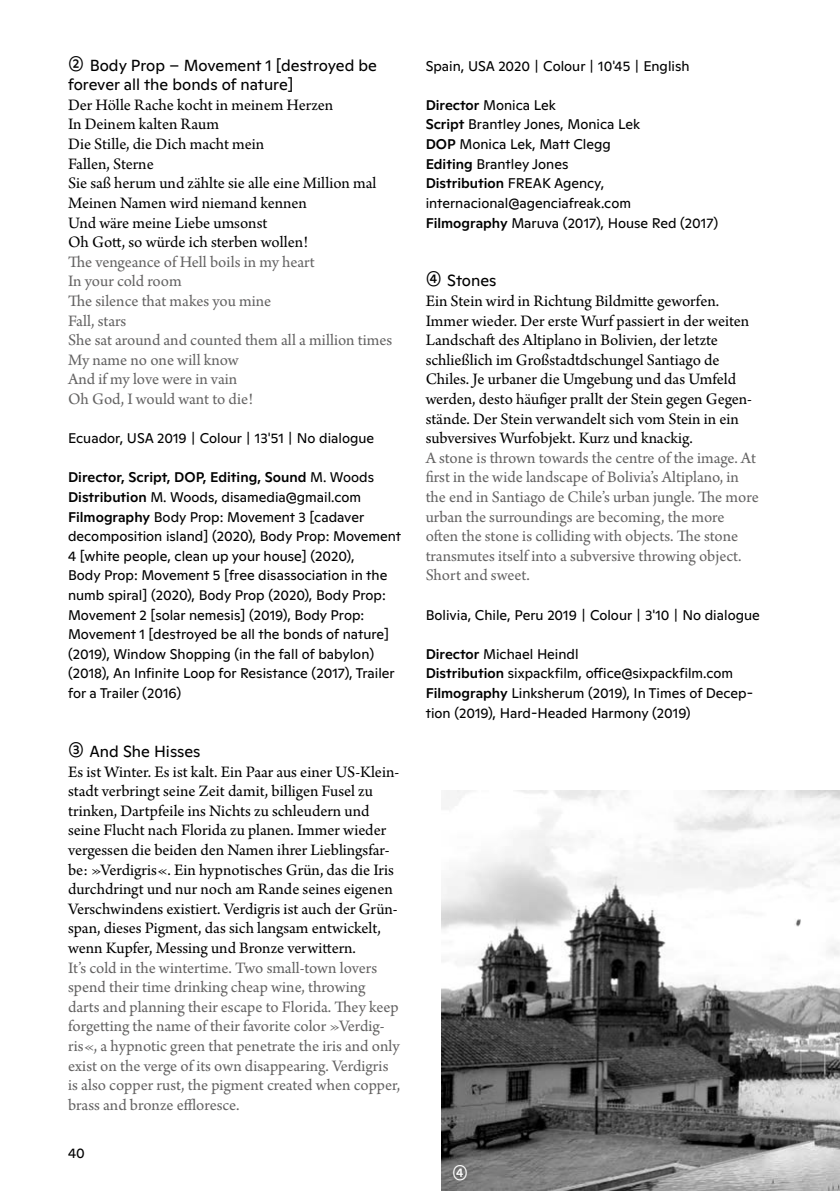
<style>
.page{position:relative;width:840px;height:1191px;background:#fff}
.page>*{position:absolute;margin:0;border:0;box-sizing:border-box;transform-origin:0 0}
.t1{font:22px "Ginto Normal";color:#fff}
.t2{font:16.8px/19.6px "Arno Pro";color:#000}
.t3{font:16.8px/19.6px "Arno Pro";color:#646363}
.t4{font:16px/19.2px "Ginto Normal";color:#000}
.t5{font:14px/19.6px "Ginto Normal";color:#000}
.s1{font-size:22px}
.s2{font-weight:500}
</style>
<div class="page">
<img style="left:441px;top:790px;width:398px;height:401px">
<p class="t4" style="left:68px;top:54px;width:310px"><span class="s1">②</span> Body Prop – Movement 1 [destroyed be forever all the bonds of nature]</p>
<p class="t2" style="left:68px;top:96px;width:310px">Der Hölle Rache kocht in meinem Herzen<br>In Deinem kalten Raum<br>Die Stille, die Dich macht mein<br>Fallen, Sterne<br>Sie saß herum und zählte sie alle eine Million mal<br>Meinen Namen wird niemand kennen<br>Und wäre meine Liebe umsonst<br>Oh Gott, so würde ich sterben wollen!</p>
<p class="t3" style="left:68px;top:253px;width:325px">The vengeance of Hell boils in my heart<br>In your cold room<br>The silence that makes you mine<br>Fall, stars<br>She sat around and counted them all a million times<br>My name no one will know<br>And if my love were in vain<br>Oh God, I would want to die!</p>
<p class="t5" style="left:68px;top:427px;width:307px">Ecuador, USA 2019 | Colour | 13'51 | No dialogue</p>
<p class="t5" style="left:68px;top:467px;width:334px"><span class="s2">Director, Script, DOP, Editing, Sound</span> M. Woods <span class="s2">Distribution</span> M. Woods, disamedia@gmail.com <span class="s2">Filmography</span> Body Prop: Movement 3 [cadaver decomposition island] (2020), Body Prop: Movement 4 [white people, clean up your house] (2020),<br>Body Prop: Movement 5 [free disassociation in the numb spiral] (2020), Body Prop (2020), Body Prop:<br>Movement 2 [solar nemesis] (2019), Body Prop:<br>Movement 1 [destroyed be all the bonds of nature] (2019), Window Shopping (in the fall of babylon) (2018), An Infinite Loop for Resistance (2017), Trailer for a Trailer (2016)</p>
<p class="t4" style="left:68px;top:740px;width:134px"><span class="s1">③</span> And She Hisses</p>
<p class="t2" style="left:68px;top:762px;width:332px">Es ist Winter. Es ist kalt. Ein Paar aus einer US-Klein&shy;stadt verbringt seine Zeit damit, billigen Fusel zu trinken, Dartpfeile ins Nichts zu schleudern und seine Flucht nach Florida zu planen. Immer wieder vergessen die beiden den Namen ihrer Lieblingsfar&shy;be: »Verdigris«. Ein hypnotisches Grün, das die Iris durchdringt und nur noch am Rande seines eigenen Verschwindens existiert. Verdigris ist auch der Grün&shy;span, dieses Pigment, das sich langsam entwickelt, wenn Kupfer, Messing und Bronze verwittern.</p>
<p class="t3" style="left:68px;top:958px;width:333px">It’s cold in the wintertime. Two small-town lovers spend their time drinking cheap wine, throwing darts and planning their escape to Florida. They keep forgetting the name of their favorite color »Verdig&shy;ris«, a hypnotic green that penetrate the iris and only exist on the verge of its own disappearing. Verdigris is also copper rust, the pigment created when copper, brass and bronze effloresce.</p>
<p class="t5" style="left:68px;top:1142px;width:18px">40</p>
<p class="t5" style="left:425px;top:55px;width:265px">Spain, USA 2020 | Colour | 10'45 | English</p>
<p class="t5" style="left:425px;top:94px;width:294px"><span class="s2">Director</span> Monica Lek<br><span class="s2">Script</span> Brantley Jones, Monica Lek<br><span class="s2">DOP</span> Monica Lek, Matt Clegg<br><span class="s2">Editing</span> Brantley Jones<br><span class="s2">Distribution</span> FREAK Agency, internacional@agenciafreak.com<br><span class="s2">Filmography</span> Maruva (2017), House Red (2017)</p>
<p class="t4" style="left:425px;top:270px;width:72px"><span class="s1">④</span> Stones</p>
<p class="t2" style="left:425px;top:292px;width:328px">Ein Stein wird in Richtung Bildmitte geworfen.<br>Immer wieder. Der erste Wurf passiert in der weiten Landschaft des Altiplano in Bolivien, der letzte schließlich im Großstadtdschungel Santiago de Chiles. Je urbaner die Umgebung und das Umfeld werden, desto häufiger prallt der Stein gegen Gegen&shy;stände. Der Stein verwandelt sich vom Stein in ein subversives Wurfobjekt. Kurz und knackig.</p>
<p class="t3" style="left:425px;top:449px;width:334px">A stone is thrown towards the centre of the image. At first in the wide landscape of Bolivia’s Altiplano, in the end in Santiago de Chile’s urban jungle. The more urban the surroundings are becoming, the more often the stone is colliding with objects. The stone transmutes itself into a subversive throwing object.<br>Short and sweet.</p>
<p class="t5" style="left:425px;top:604px;width:335px">Bolivia, Chile, Peru 2019 | Colour | 3'10 | No dialogue</p>
<p class="t5" style="left:425px;top:643px;width:329px"><span class="s2">Director</span> Michael Heindl<br><span class="s2">Distribution</span> sixpackfilm, office@sixpackfilm.com <span class="s2">Filmography</span> Linksherum (2019), In Times of Decep&shy;tion (2019), Hard-Headed Harmony (2019)</p>
<h1 class="t1" style="left:452px;top:1156px;width:17px">④</h1>
</div>
